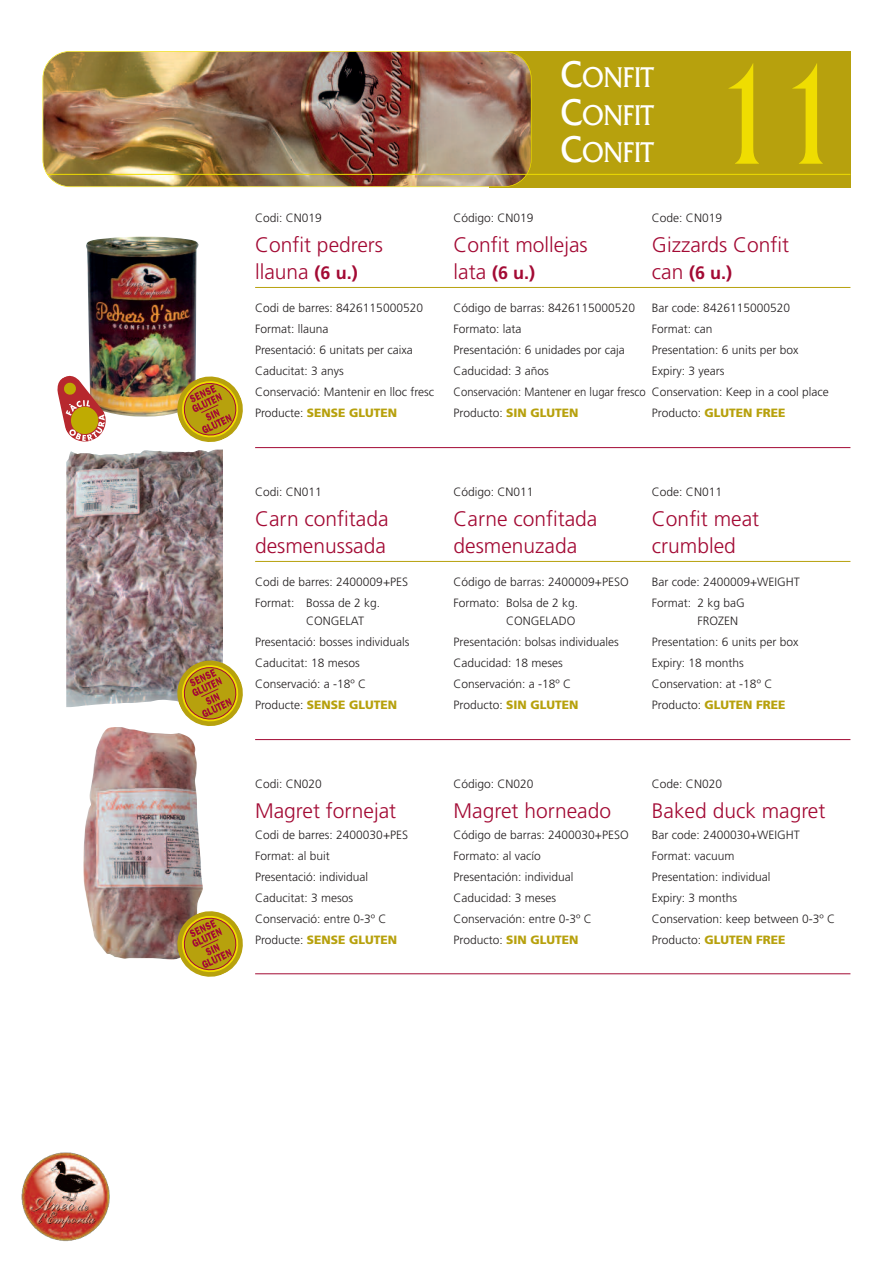
<style>
.page{position:relative;width:893px;height:1263px;background:#fff}
.page>*{position:absolute;margin:0;border:0;box-sizing:border-box;transform-origin:0 0}
.t1{font:142.5px "Friz Quadrata";color:#efdd01;scale:.8 1}
.t2{font:30px/37.5px "Friz Quadrata";color:#fff;text-align:justify;scale:.9 1}
.t3{font:300 21px "Frutiger";color:#a30a34}
.t4{font:700 18px "Frutiger";color:#a30a34}
.t5{font:300 12px "Frutiger";color:#231f20}
.t6{font:900 12px "Frutiger";color:#b7a10d}
.t7{font:300 12px "Frutiger";color:#231f20;scale:.94 1}
.s1{font-size:39px}
.s2{font-weight:700;font-size:18px}
.s3{font-weight:300;font-size:21px}
.s4{font-weight:300;color:#231f20}
.s5{font-weight:900;color:#b7a10d}
</style>
<div class="page">
<img style="left:83px;top:727px;width:120px;height:232px">
<img style="left:66px;top:449px;width:157px;height:258px">
<img style="left:86px;top:236px;width:113px;height:181px">
<svg style="left:57px;top:372px;width:52px;height:70px"></svg>
<svg style="left:173px;top:372px;width:70px;height:70px"></svg>
<svg style="left:173px;top:656px;width:70px;height:75px"></svg>
<img style="left:21px;top:1152px;width:89px;height:89px">
<svg style="left:173px;top:907px;width:70px;height:70px"></svg>
<hr style="left:255px;top:287px;width:595px;height:1px;background:#b7a10d">
<hr style="left:255px;top:447px;width:595px;height:1px;background:#a30a34">
<hr style="left:255px;top:561px;width:595px;height:1px;background:#b7a10d">
<hr style="left:255px;top:739px;width:595px;height:1px;background:#a30a34">
<hr style="left:255px;top:973px;width:595px;height:1px;background:#a30a34">
<div style="left:489px;top:51px;width:361px;height:136px;background:#b7a10d"></div>
<img style="left:43px;top:52px;width:488px;height:134px">
<div style="left:43px;top:51px;width:488px;height:136px;border:1px solid #efdd01;border-radius:28px"></div>
<hr style="left:47px;top:174px;width:803px;height:1px;background:#efdd01">
<h2 class="t2" style="left:561px;top:58px;width:104px"><span class="s1">C</span>ONFIT <span class="s1">C</span>ONFIT <span class="s1">C</span>ONFIT</h2>
<h1 class="t1" style="left:714px;top:31px;width:161px">11</h1>
<p class="t5" style="left:255px;top:213px;width:68px">Codi: CN019</p>
<p class="t5" style="left:454px;top:213px;width:82px">Código: CN019</p>
<p class="t5" style="left:652px;top:213px;width:72px">Code: CN019</p>
<h3 class="t3" style="left:255px;top:236px;width:129px">Confit pedrers</h3>
<h3 class="t3" style="left:454px;top:236px;width:136px">Confit mollejas</h3>
<h3 class="t3" style="left:652px;top:236px;width:139px">Gizzards Confit</h3>
<h3 class="t3" style="left:255px;top:263px;width:104px">llauna <span class="s2">(6 u.)</span></h3>
<h3 class="t4" style="left:454px;top:265px;width:83px"><span class="s3">lata</span> (6 u.)</h3>
<h3 class="t4" style="left:652px;top:265px;width:82px"><span class="s3">can</span> (6 u.)</h3>
<p class="t5" style="left:255px;top:303px;width:169px">Codi de barres: 8426115000520</p>
<p class="t5" style="left:454px;top:303px;width:183px">Código de barras: 8426115000520</p>
<p class="t5" style="left:652px;top:303px;width:140px">Bar code: 8426115000520</p>
<p class="t5" style="left:255px;top:324px;width:75px">Format: llauna</p>
<p class="t5" style="left:454px;top:324px;width:69px">Formato: lata</p>
<p class="t5" style="left:652px;top:324px;width:62px">Format: can</p>
<p class="t5" style="left:255px;top:345px;width:159px">Presentació: 6 unitats per caixa</p>
<p class="t5" style="left:454px;top:345px;width:173px">Presentación: 6 unidades por caja</p>
<p class="t5" style="left:652px;top:345px;width:148px">Presentation: 6 units per box</p>
<p class="t5" style="left:255px;top:366px;width:90px">Caducitat: 3 anys</p>
<p class="t5" style="left:454px;top:366px;width:97px">Caducidad: 3 años</p>
<p class="t5" style="left:652px;top:366px;width:74px">Expiry: 3 years</p>
<p class="t5" style="left:255px;top:387px;width:181px">Conservació: Mantenir en lloc fresc</p>
<p class="t7" style="left:454px;top:387px;width:401px">Conservación: Mantener en lugar fresco Conservation: Keep in a cool place</p>
<p class="t6" style="left:255px;top:408px;width:144px"><span class="s4">Producte:</span> SENSE GLUTEN</p>
<p class="t5" style="left:454px;top:408px;width:126px">Producto: <span class="s5">SIN GLUTEN</span></p>
<p class="t6" style="left:652px;top:408px;width:135px"><span class="s4">Producto:</span> GLUTEN FREE</p>
<p class="t5" style="left:255px;top:487px;width:68px">Codi: CN011</p>
<p class="t5" style="left:454px;top:487px;width:82px">Código: CN011</p>
<p class="t5" style="left:652px;top:487px;width:72px">Code: CN011</p>
<h3 class="t3" style="left:255px;top:510px;width:135px">Carn confitada</h3>
<h3 class="t3" style="left:454px;top:510px;width:145px">Carne confitada</h3>
<h3 class="t3" style="left:652px;top:510px;width:109px">Confit meat</h3>
<h3 class="t3" style="left:255px;top:537px;width:132px">desmenussada</h3>
<h3 class="t3" style="left:454px;top:537px;width:125px">desmenuzada</h3>
<h3 class="t3" style="left:652px;top:537px;width:85px">crumbled</h3>
<p class="t5" style="left:255px;top:577px;width:155px">Codi de barres: 2400009+PES</p>
<p class="t5" style="left:454px;top:577px;width:177px">Código de barras: 2400009+PESO</p>
<p class="t5" style="left:652px;top:577px;width:149px">Bar code: 2400009+WEIGHT</p>
<p class="t5" style="left:255px;top:598px;width:127px">Format: Bossa de 2 kg.</p>
<p class="t5" style="left:454px;top:598px;width:126px">Formato: Bolsa de 2 kg.</p>
<p class="t5" style="left:652px;top:598px;width:94px">Format: 2 kg baG</p>
<p class="t5" style="left:306px;top:616px;width:59px">CONGELAT</p>
<p class="t5" style="left:506px;top:616px;width:71px">CONGELADO</p>
<p class="t5" style="left:697px;top:616px;width:42px">FROZEN</p>
<p class="t5" style="left:255px;top:637px;width:156px">Presentació: bosses individuals</p>
<p class="t5" style="left:454px;top:637px;width:167px">Presentación: bolsas individuales</p>
<p class="t5" style="left:652px;top:637px;width:148px">Presentation: 6 units per box</p>
<p class="t5" style="left:255px;top:658px;width:106px">Caducitat: 18 mesos</p>
<p class="t5" style="left:454px;top:658px;width:111px">Caducidad: 18 meses</p>
<p class="t5" style="left:652px;top:658px;width:94px">Expiry: 18 months</p>
<p class="t5" style="left:255px;top:679px;width:113px">Conservació: a -18º C</p>
<p class="t5" style="left:454px;top:679px;width:119px">Conservación: a -18º C</p>
<p class="t5" style="left:652px;top:679px;width:122px">Conservation: at -18º C</p>
<p class="t6" style="left:255px;top:700px;width:144px"><span class="s4">Producte:</span> SENSE GLUTEN</p>
<p class="t5" style="left:454px;top:700px;width:126px">Producto: <span class="s5">SIN GLUTEN</span></p>
<p class="t6" style="left:652px;top:700px;width:135px"><span class="s4">Producto:</span> GLUTEN FREE</p>
<p class="t5" style="left:255px;top:778px;width:68px">Codi: CN020</p>
<p class="t5" style="left:454px;top:778px;width:82px">Código: CN020</p>
<p class="t5" style="left:652px;top:778px;width:72px">Code: CN020</p>
<h3 class="t3" style="left:255px;top:802px;width:143px">Magret fornejat</h3>
<h3 class="t3" style="left:454px;top:802px;width:159px">Magret horneado</h3>
<h3 class="t3" style="left:652px;top:802px;width:175px">Baked duck magret</h3>
<p class="t5" style="left:255px;top:829px;width:155px">Codi de barres: 2400030+PES</p>
<p class="t5" style="left:454px;top:829px;width:177px">Código de barras: 2400030+PESO</p>
<p class="t5" style="left:652px;top:829px;width:149px">Bar code: 2400030+WEIGHT</p>
<p class="t5" style="left:255px;top:850px;width:76px">Format: al buit</p>
<p class="t5" style="left:454px;top:850px;width:89px">Formato: al vacío</p>
<p class="t5" style="left:652px;top:850px;width:84px">Format: vacuum</p>
<p class="t5" style="left:255px;top:871px;width:115px">Presentació: individual</p>
<p class="t5" style="left:454px;top:871px;width:121px">Presentación: individual</p>
<p class="t5" style="left:652px;top:871px;width:120px">Presentation: individual</p>
<p class="t5" style="left:255px;top:892px;width:100px">Caducitat: 3 mesos</p>
<p class="t5" style="left:454px;top:892px;width:104px">Caducidad: 3 meses</p>
<p class="t5" style="left:652px;top:892px;width:87px">Expiry: 3 months</p>
<p class="t5" style="left:255px;top:913px;width:133px">Conservació: entre 0-3º C</p>
<p class="t5" style="left:454px;top:913px;width:140px">Conservación: entre 0-3º C</p>
<p class="t5" style="left:652px;top:913px;width:185px">Conservation: keep between 0-3º C</p>
<p class="t6" style="left:255px;top:934px;width:144px"><span class="s4">Producte:</span> SENSE GLUTEN</p>
<p class="t5" style="left:454px;top:934px;width:126px">Producto: <span class="s5">SIN GLUTEN</span></p>
<p class="t6" style="left:652px;top:934px;width:135px"><span class="s4">Producto:</span> GLUTEN FREE</p>
</div>
